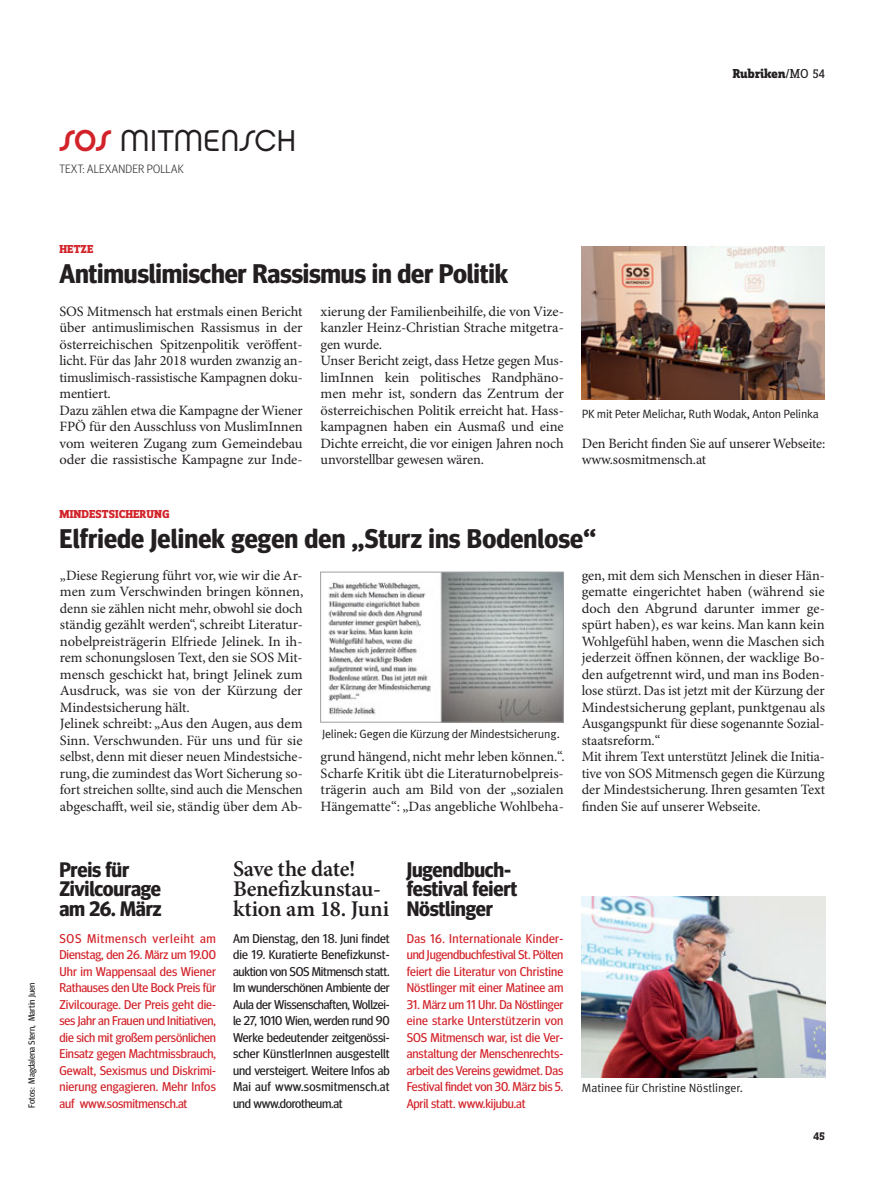
<style>
.page{position:relative;width:893px;height:1191px;background:#fff}
.page>*{position:absolute;margin:0;border:0;box-sizing:border-box;transform-origin:0 0}
.t1{font:30px "Chalet London Nineteen Seventy";color:#231f20}
.t2{font:700 27px "Meta Headline";letter-spacing:-.005em;color:#231f20}
.t3{font:600 22.5px/19.5px "Minion Pro";letter-spacing:-.01em;color:#231f20}
.t4{font:700 21px/19.5px "Meta Headline";letter-spacing:-.01em;color:#231f20}
.t5{font:14.25px/16.5px "Minion Pro";letter-spacing:-.01em;color:#231f20}
.t6{font:800 13.5px "Zine Slab Dis";color:#231f20}
.t7{font:12.75px/16.5px "Meta Headline";color:#d2232a;text-align:justify}
.t8{font:12.75px/16.5px "Meta Headline";letter-spacing:-.005em;color:#231f20;text-align:justify}
.t9{font:12px "Meta Plus Normal";letter-spacing:-.02em;color:#231f20}
.t10{font:800 12px "Zine Slab Dis";letter-spacing:.005em;color:#d2232a}
.t11{font:300 12px "Meta Headline";letter-spacing:.015em;color:#231f20}
.t12{font:700 12px "Zine Slab Dis";color:#231f20}
.t13{font:9px "Meta Headline";color:#231f20}
.s1{font-family:"Chalet New York Nineteen Seventy";color:#d2232a}
.s2{font-weight:400}
</style>
<div class="page">
<img style="left:582px;top:246px;width:242px;height:154px">
<img style="left:582px;top:896px;width:243px;height:182px">
<img style="left:328px;top:574px;width:234px;height:146px">
<div style="left:320px;top:572px;width:244px;height:150px;border:1px solid #9d9fa1"></div>
<h1 class="t1" style="left:60px;top:130px;width:238px"><span class="s1">SOS</span> MITMENSCH</h1>
<p class="t11" style="left:60px;top:164px;width:126px">TEXT: ALEXANDER POLLAK</p>
<p class="t6" style="left:733px;top:66px;width:94px">Rubriken<span class="s2">/MO 54</span></p>
<p class="t13" style="left:28px;top:1107px;width:126px;rotate:-90deg">Fotos: Magdalena Stern, Martin Juen</p>
<p class="t10" style="left:60px;top:242px;width:35px">HETZE</p>
<h2 class="t2" style="left:60px;top:264px;width:450px">Antimuslimischer Rassismus in der Politik</h2>
<p class="t5" style="left:60px;top:304px;width:245px">SOS Mitmensch hat erstmals einen Bericht über antimuslimischen Rassismus in der österreichischen Spitzenpolitik veröffent&shy;licht. Für das Jahr 2018 wurden zwanzig an&shy;timuslimisch-rassistische Kampagnen doku&shy;mentiert.<br>Dazu zählen etwa die Kampagne der Wiener FPÖ für den Ausschluss von MuslimInnen vom weiteren Zugang zum Gemeindebau oder die rassistische Kampagne zur Inde-</p>
<p class="t5" style="left:321px;top:304px;width:245px">xierung der Familienbeihilfe, die von Vize&shy;kanzler Heinz-Christian Strache mitgetra&shy;gen wurde.<br>Unser Bericht zeigt, dass Hetze gegen Mus&shy;limInnen kein politisches Randphäno&shy;men mehr ist, sondern das Zentrum der österreichischen Politik erreicht hat. Hass&shy;kampagnen haben ein Ausmaß und eine Dichte erreicht, die vor einigen Jahren noch unvorstellbar gewesen wären.</p>
<p class="t9" style="left:582px;top:409px;width:239px">PK mit Peter Melichar, Ruth Wodak, Anton Pelinka</p>
<p class="t5" style="left:582px;top:436px;width:245px">Den Bericht finden Sie auf unserer Webseite: www.sosmitmensch.at</p>
<p class="t10" style="left:60px;top:506px;width:112px">MINDESTSICHERUNG</p>
<h2 class="t2" style="left:60px;top:528px;width:538px">Elfriede Jelinek gegen den „Sturz ins Bodenlose“</h2>
<p class="t5" style="left:60px;top:568px;width:245px">„Diese Regierung führt vor, wie wir die Ar&shy;men zum Verschwinden bringen können, denn sie zählen nicht mehr, obwohl sie doch ständig gezählt werden“, schreibt Literatur&shy;nobelpreisträgerin Elfriede Jelinek. In ih&shy;rem schonungslosen Text, den sie SOS Mit&shy;mensch geschickt hat, bringt Jelinek zum Ausdruck, was sie von der Kürzung der Mindestsicherung hält.<br>Jelinek schreibt: „Aus den Augen, aus dem Sinn. Verschwunden. Für uns und für sie selbst, denn mit dieser neuen Mindestsiche&shy;rung, die zumindest das Wort Sicherung so&shy;fort streichen sollte, sind auch die Menschen abgeschafft, weil sie, ständig über dem Ab-</p>
<p class="t9" style="left:322px;top:729px;width:239px">Jelinek: Gegen die Kürzung der Mindestsicherung.</p>
<p class="t5" style="left:321px;top:749px;width:245px;text-align:justify">grund hängend, nicht mehr leben können.“.<br>Scharfe Kritik übt die Literaturnobelpreis&shy;trägerin auch am Bild von der „sozialen Hängematte“: „Das angebliche Wohlbeha-</p>
<p class="t5" style="left:582px;top:568px;width:245px">gen, mit dem sich Menschen in dieser Hän&shy;gematte eingerichtet haben (während sie doch den Abgrund darunter immer ge&shy;spürt haben), es war keins. Man kann kein Wohlgefühl haben, wenn die Maschen sich jederzeit öffnen können, der wacklige Bo&shy;den aufgetrennt wird, und man ins Boden&shy;lose stürzt. Das ist jetzt mit der Kürzung der Mindestsicherung geplant, punktgenau als Ausgangspunkt für diese sogenannte Sozial&shy;staatsreform.“<br>Mit ihrem Text unterstützt Jelinek die Initia&shy;tive von SOS Mitmensch gegen die Kürzung der Mindestsicherung. Ihren gesamten Text finden Sie auf unserer Webseite.</p>
<h3 class="t4" style="left:59px;top:861px;width:104px">Preis für<br>Zivilcourage am 26. März</h3>
<p class="t7" style="left:59px;top:931px;width:158px">SOS Mitmensch verleiht am Dienstag, den 26. März um 19.00<br>Uhr im Wappensaal des Wiener Rathauses den Ute Bock Preis für Zivilcourage. Der Preis geht die&shy;ses Jahr an Frauen und Initiativen, die sich mit großem persönlichen Einsatz gegen Machtmissbrauch, Gewalt, Sexismus und Diskrimi&shy;nierung engagieren. Mehr Infos auf www.sosmitmensch.at</p>
<h3 class="t3" style="left:233px;top:859px;width:158px">Save the date!<br>Benefizkunstau&shy;ktion am 18. Juni</h3>
<p class="t8" style="left:233px;top:931px;width:158px">Am Dienstag, den 18. Juni findet die 19. Kuratierte Benefizkunst&shy;auktion von SOS Mitmensch statt.<br>Im wunderschönen Ambiente der Aula der Wissenschaften, Wollzei&shy;le 27, 1010 Wien, werden rund 90<br>Werke bedeutender zeitgenössi&shy;scher KünstlerInnen ausgestellt und versteigert. Weitere Infos ab Mai auf www.sosmitmensch.at und www.dorotheum.at</p>
<h3 class="t4" style="left:407px;top:861px;width:112px">Jugendbuch&shy;festival feiert<br>Nöstlinger</h3>
<p class="t7" style="left:407px;top:931px;width:158px">Das 16. Internationale Kinder&shy;und Jugendbuchfestival St. Pölten feiert die Literatur von Christine Nöstlinger mit einer Matinee am</p>
<p class="t7" style="left:407px;top:997px;width:158px">31. März um 11 Uhr. Da Nöstlinger eine starke Unterstützerin von SOS Mitmensch war, ist die Ver&shy;anstaltung der Menschenrechts&shy;arbeit des Vereins gewidmet. Das Festival findet von 30. März bis 5.<br>April statt. www.kijubu.at</p>
<p class="t9" style="left:582px;top:1083px;width:163px">Matinee für Christine Nöstlinger.</p>
<p class="t12" style="left:813px;top:1128px;width:13px">45</p>
</div>
